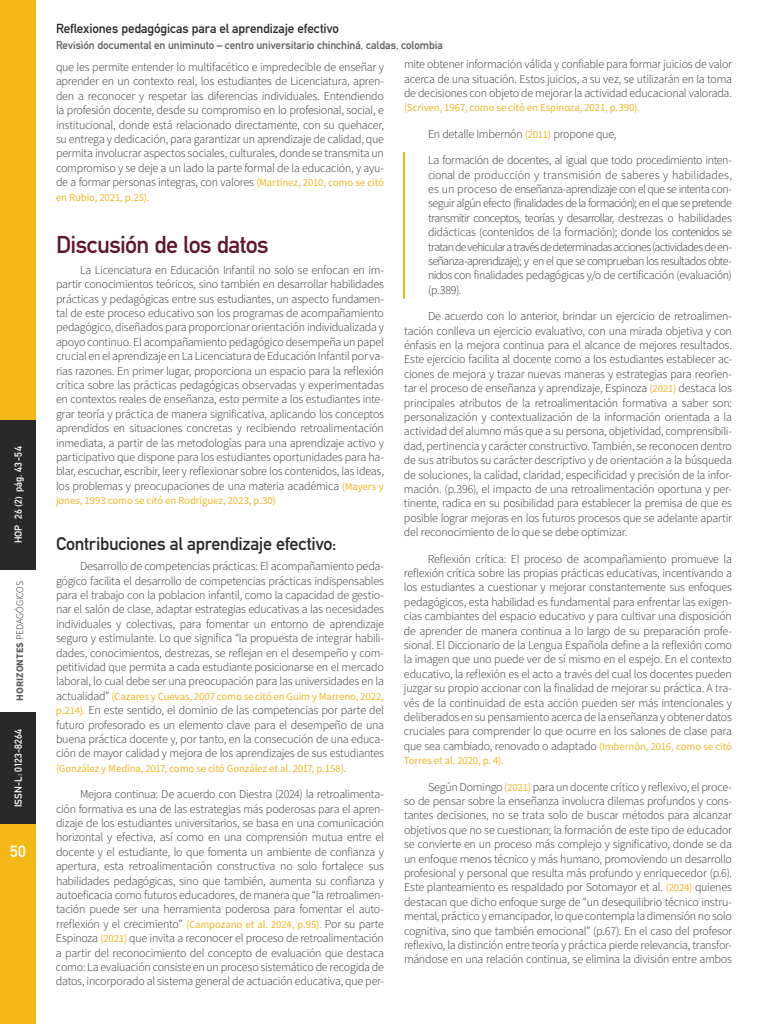
<style>
.page{position:relative;width:768px;height:1024px;background:#fff}
.page>*{position:absolute;margin:0;border:0;box-sizing:border-box;transform-origin:0 0}
.t1{font:700 24px "DIN Alternate";letter-spacing:-.02em;color:#5f1929}
.t2{font:700 18px "DIN Alternate";letter-spacing:-.015em;color:#282928}
.t3{font:700 16px "DIN Alternate";color:#fff}
.t4{font:700 13px "DIN Alternate";letter-spacing:-.01em;color:#282928}
.t5{font:300 12px/14.4px "Source Sans Pro";letter-spacing:-.02em;color:#282928;text-align:justify}
.t6{font:700 11.1px "DIN Alternate";letter-spacing:-.005em;color:#5a5b5a}
.t7{font:10.8px "Source Sans Pro";letter-spacing:-.01em;color:#efb72e}
.t8{font:700 10px "DIN Alternate";letter-spacing:.005em;color:#fff}
.t9{font:300 10px "Source Sans Pro";letter-spacing:-.015em;color:#231f20}
.s1{font-weight:700;color:#5a5b5a}
.s2{font-weight:400;font-size:10.8px;color:#efb72e}
.s3{font-weight:300;font-size:12px;color:#282928}
</style>
<div class="page">
<hr style="left:403px;top:152px;width:2px;height:147px;background:#f5b819">
<div style="left:0;top:712px;width:36px;height:312px;background:#f5b819"></div>
<div style="left:0;top:0;width:36px;height:570px;background:#f5b819"></div>
<div style="left:0;top:420px;width:36px;height:150px;background:#282928"></div>
<div style="left:0;top:712px;width:36px;height:112px;background:#282928"></div>
<p class="t8" style="left:11px;top:543px;width:98px;rotate:-90deg">HOP 26 (2) pág. 43-54</p>
<p class="t9" style="left:13px;top:701px;width:121px;rotate:-90deg"><span class="s1">HORIZONTES</span> PEDAGÓGICOS</p>
<p class="t8" style="left:11px;top:807px;width:80px;rotate:-90deg">ISSN-L: 0123-8264</p>
<h3 class="t3" style="left:10px;top:839px;width:17px">50</h3>
<p class="t4" style="left:56px;top:19px;width:284px">Reflexiones pedagógicas para el aprendizaje efectivo</p>
<p class="t6" style="left:56px;top:36px;width:388px">Revisión documental en uniminuto – centro universitario chinchiná, caldas, colombia</p>
<p class="t5" style="left:56px;top:60px;width:330px">que les permite entender lo multifacético e impredecible de enseñar y aprender en un contexto real, los estudiantes de Licenciatura, apren&shy;den a reconocer y respetar las diferencias individuales. Entendiendo la profesión docente, desde su compromiso en lo profesional, social, e institucional, donde está relacionado directamente, con su quehacer, su entrega y dedicación, para garantizar un aprendizaje de calidad, que permita involucrar aspectos sociales, culturales, donde se transmita un compromiso y se deje a un lado la parte formal de la educación, y ayu&shy;de a formar personas integras, con valores <span class="s2">(Martínez, 2010, como se citó</span></p>
<p class="t7" style="left:56px;top:190px;width:95px">en Rubio, 2021, p.25).</p>
<h1 class="t1" style="left:56px;top:227px;width:214px">Discusión de los datos</h1>
<p class="t5" style="left:56px;top:263px;width:330px;text-indent:24px">La Licenciatura en Educación Infantil no solo se enfocan en im&shy;partir conocimientos teóricos, sino también en desarrollar habilidades prácticas y pedagógicas entre sus estudiantes, un aspecto fundamen&shy;tal de este proceso educativo son los programas de acompañamiento pedagógico, diseñados para proporcionar orientación individualizada y apoyo continuo. El acompañamiento pedagógico desempeña un papel crucial en el aprendizaje en La Licenciatura de Educación Infantil por va&shy;rias razones. En primer lugar, proporciona un espacio para la reflexión crítica sobre las prácticas pedagógicas observadas y experimentadas en contextos reales de enseñanza, esto permite a los estudiantes inte&shy;grar teoría y práctica de manera significativa, aplicando los conceptos aprendidos en situaciones concretas y recibiendo retroalimentación inmediata, a partir de las metodologías para una aprendizaje activo y participativo que dispone para los estudiantes oportunidades para ha&shy;blar, escuchar, escribir, leer y reflexionar sobre los contenidos, las ideas, los problemas y preocupaciones de una materia académica <span class="s2">(Mayers y</span></p>
<p class="t7" style="left:56px;top:493px;width:221px">jones, 1993 como se citó en Rodríguez, 2023, p.30)</p>
<h2 class="t2" style="left:56px;top:530px;width:282px">Contribuciones al aprendizaje efectivo:</h2>
<p class="t5" style="left:56px;top:559px;width:330px;text-indent:24px">Desarrollo de competencias prácticas: El acompañamiento peda&shy;gógico facilita el desarrollo de competencias prácticas indispensables para el trabajo con la poblacion infantil, como la capacidad de gestio&shy;nar el salón de clase, adaptar estrategias educativas a las necesidades individuales y colectivas, para fomentar un entorno de aprendizaje seguro y estimulante. Lo que significa “la propuesta de integrar habili&shy;dades, conocimientos, destrezas, se reflejan en el desempeño y com&shy;petitividad que permita a cada estudiante posicionarse en el mercado laboral, lo cual debe ser una preocupación para las universidades en la</p>
<p class="t7" style="left:56px;top:689px;width:330px"><span class="s3">actualidad”</span> (Cazares y Cuevas, 2007 como se citó en Guim y Marreno, 2022,</p>
<p class="t5" style="left:56px;top:703px;width:330px"><span class="s2">p.214).</span> En este sentido, el dominio de las competencias por parte del futuro profesorado es un elemento clave para el desempeño de una buena práctica docente y, por tanto, en la consecución de una educa&shy;ción de mayor calidad y mejora de los aprendizajes de sus estudiantes</p>
<p class="t7" style="left:56px;top:761px;width:292px">(González y Medina, 2017, como se citó González et al. 2017, p.158).</p>
<p class="t5" style="left:56px;top:787px;width:330px;text-indent:24px">Mejora continua: De acuerdo con Diestra (2024) la retroalimenta&shy;ción formativa es una de las estrategias más poderosas para el apren&shy;dizaje de los estudiantes universitarios, se basa en una comunicación horizontal y efectiva, así como en una comprensión mutua entre el docente y el estudiante, lo que fomenta un ambiente de confianza y apertura, esta retroalimentación constructiva no solo fortalece sus habilidades pedagógicas, sino que también, aumenta su confianza y autoeficacia como futuros educadores, de manera que “la retroalimen&shy;tación puede ser una herramienta poderosa para fomentar el auto&shy;rreflexión y el crecimiento” <span class="s2">(Campozano et al. 2024, p.95).</span> Por su parte Espinoza <span class="s2">(2021)</span> que invita a reconocer el proceso de retroalimentación a partir del reconocimiento del concepto de evaluación que destaca como: La evaluación consiste en un proceso sistemático de recogida de datos, incorporado al sistema general de actuación educativa, que per-</p>
<p class="t5" style="left:404px;top:57px;width:330px">mite obtener información válida y confiable para formar juicios de valor acerca de una situación. Estos juicios, a su vez, se utilizarán en la toma de decisiones con objeto de mejorar la actividad educacional valorada.</p>
<p class="t7" style="left:404px;top:101px;width:237px">(Scriven, 1967, como se citó en Espinoza, 2021, p.390).</p>
<p class="t5" style="left:428px;top:127px;width:190px">En detalle Imbernón <span class="s2">(2011)</span> propone que,</p>
<p class="t5" style="left:428px;top:153px;width:306px">La formación de docentes, al igual que todo procedimiento inten&shy;cional de producción y transmisión de saberes y habilidades, es un proceso de enseñanza-aprendizaje con el que se intenta con&shy;seguir algún efecto (finalidades de la formación); en el que se pretende transmitir conceptos, teorías y desarrollar, destrezas o habilidades didácticas (contenidos de la formación); donde los contenidos se tratan de vehicular a través de determinadas acciones (actividades de en&shy;señanza-aprendizaje); y en el que se comprueban los resultados obte&shy;nidos con finalidades pedagógicas y/o de certificación (evaluación) (p.389).</p>
<p class="t5" style="left:404px;top:309px;width:330px;text-indent:24px">De acuerdo con lo anterior, brindar un ejercicio de retroalimen&shy;tación conlleva un ejercicio evaluativo, con una mirada objetiva y con énfasis en la mejora continua para el alcance de mejores resultados.<br>Este ejercicio facilita al docente como a los estudiantes establecer ac&shy;ciones de mejora y trazar nuevas maneras y estrategias para reorien&shy;tar el proceso de enseñanza y aprendizaje, Espinoza <span class="s2">(2021)</span> destaca los principales atributos de la retroalimentación formativa a saber son: personalización y contextualización de la información orientada a la actividad del alumno más que a su persona, objetividad, comprensibili&shy;dad, pertinencia y carácter constructivo. También, se reconocen dentro de sus atributos su carácter descriptivo y de orientación a la búsqueda de soluciones, la calidad, claridad, especificidad y precisión de la infor&shy;mación. (p.396), el impacto de una retroalimentación oportuna y per&shy;tinente, radica en su posibilidad para establecer la premisa de que es posible lograr mejoras en los futuros procesos que se adelante apartir del reconocimiento de lo que se debe optimizar.</p>
<p class="t5" style="left:404px;top:552px;width:330px;text-indent:24px">Reflexión crítica: El proceso de acompañamiento promueve la reflexión crítica sobre las propias prácticas educativas, incentivando a los estudiantes a cuestionar y mejorar constantemente sus enfoques pedagógicos, esta habilidad es fundamental para enfrentar las exigen&shy;cias cambiantes del espacio educativo y para cultivar una disposición de aprender de manera continua a lo largo de su preparación profe&shy;sional. El Diccionario de la Lengua Española define a la reflexión como la imagen que uno puede ver de sí mismo en el espejo. En el contexto educativo, la reflexión es el acto a través del cual los docentes pueden juzgar su propio accionar con la finalidad de mejorar su práctica. A tra&shy;vés de la continuidad de esta acción pueden ser más intencionales y deliberados en su pensamiento acerca de la enseñanza y obtener datos cruciales para comprender lo que ocurre en los salones de clase para que sea cambiado, renovado o adaptado <span class="s2">(Imbernón, 2016, como se citó</span></p>
<p class="t7" style="left:404px;top:753px;width:101px">Torres et al. 2020, p. 4).</p>
<p class="t5" style="left:404px;top:780px;width:330px;text-indent:24px">Según Domingo <span class="s2">(2021)</span> para un docente crítico y reflexivo, el proce&shy;so de pensar sobre la enseñanza involucra dilemas profundos y cons&shy;tantes decisiones, no se trata solo de buscar métodos para alcanzar objetivos que no se cuestionan; la formación de este tipo de educador se convierte en un proceso más complejo y significativo, donde se da un enfoque menos técnico y más humano, promoviendo un desarrollo profesional y personal que resulta más profundo y enriquecedor (p.6).<br>Este planteamiento es respaldado por Sotomayor et al. <span class="s2">(2024)</span> quienes destacan que dicho enfoque surge de “un desequilibrio técnico instru&shy;mental, práctico y emancipador, lo que contempla la dimensión no solo cognitiva, sino que también emocional” (p.67). En el caso del profesor reflexivo, la distinción entre teoría y práctica pierde relevancia, transfor&shy;mándose en una relación continua, se elimina la división entre ambos</p>
</div>
